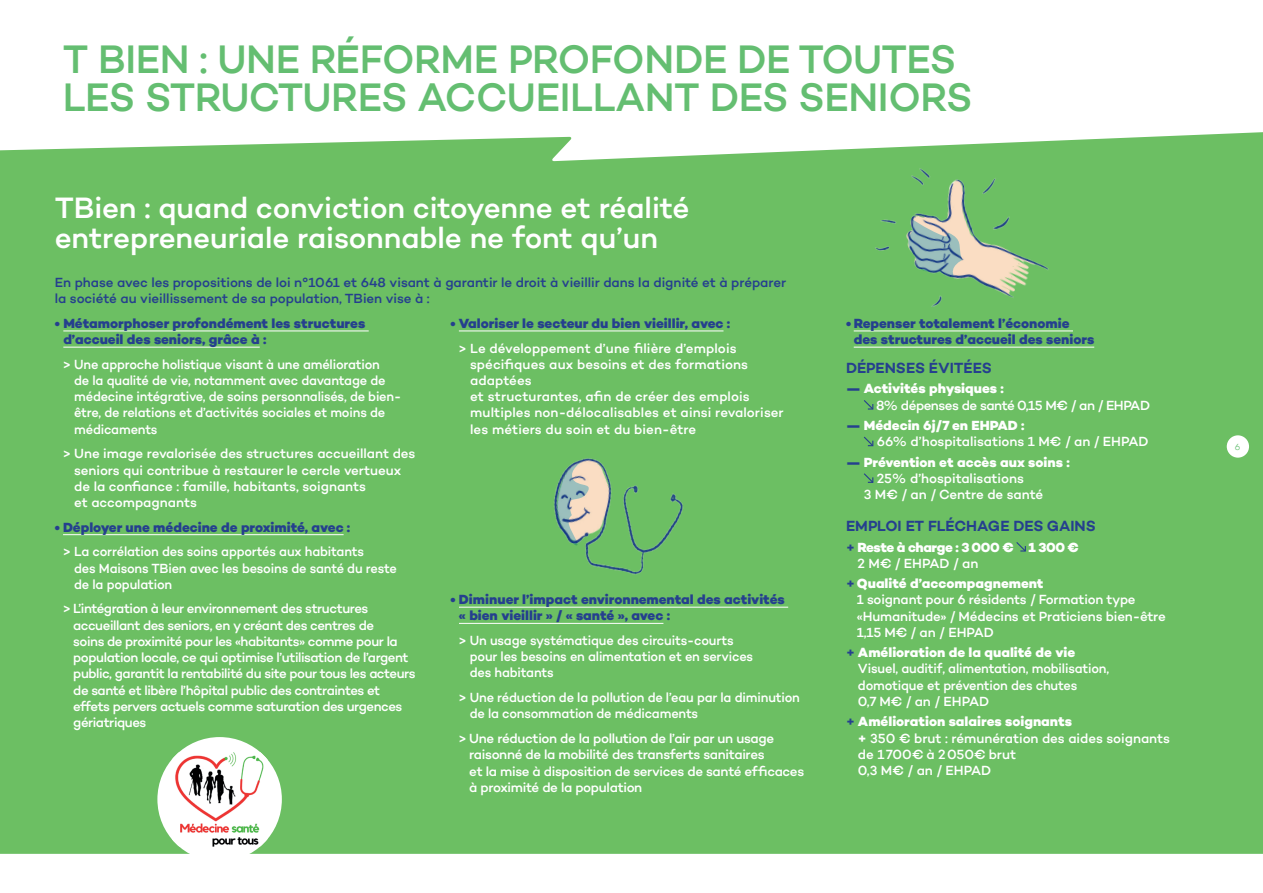
<style>
.page{position:relative;width:1263px;height:893px;background:#fff}
.page>*{position:absolute;margin:0;border:0;box-sizing:border-box;transform-origin:0 0}
.t1{font:500 40.5px/37.5px "Campton";letter-spacing:-.01em;color:#64be71}
.t2{font:500 30px/30px "Campton";letter-spacing:-.005em;color:#fff}
.t3{font:600 15px "Campton";color:#253f8e}
.t4{font:500 13.5px/16.2px "Campton";letter-spacing:-.015em;color:#fff}
.t5{font:500 13.5px/16.2px "Campton";letter-spacing:-.035em;color:#fff}
.t6{font:800 13.5px/16.2px "Campton";color:#253f8e}
.t7{font:500 13.5px/16.2px "Campton";letter-spacing:.005em;color:#fff}
.t8{font:500 13.5px/16.2px "Campton";letter-spacing:-.005em;color:#253f8e}
.t9{font:500 13.5px/16.2px "Campton";letter-spacing:-.015em;color:#fff;scale:.96 1}
.t10{font:800 13.5px/16.2px "Campton";letter-spacing:-.03em;color:#fff}
.t11{font:800 13.5px "Campton";letter-spacing:-.01em;color:#fff}
.t12{font:300 9px "Campton";color:#64be71}
.s1{font-weight:800;color:#253f8e}
.s2{font-weight:800}
.s3{color:#253f8e}
.s4{font-weight:500}
</style>
<div class="page">
<div style="left:0;top:132px;width:1263px;height:722px;background:#6cbf63"></div>
<div style="left:1226px;top:435px;width:24px;height:23px;background:#fff;border-radius:50%"></div>
<div style="left:1225px;top:434px;width:25px;height:25px;border:2px solid #6cbf63;border-radius:50%"></div>
<hr style="left:63px;top:331px;width:306px;height:1px;background:#fff">
<hr style="left:63px;top:347px;width:197px;height:1px;background:#fff">
<hr style="left:63px;top:534px;width:281px;height:1px;background:#fff">
<hr style="left:459px;top:331px;width:264px;height:1px;background:#fff">
<hr style="left:459px;top:607px;width:329px;height:1px;background:#fff">
<hr style="left:459px;top:623px;width:204px;height:1px;background:#fff">
<div style="left:828px;top:289px;width:354px;height:516px;background:#6cbf63"></div>
<img style="left:871px;top:164px;width:184px;height:151px">
<svg style="left:907px;top:220px;width:56px;height:57px;background:#95b1a8"></svg>
<div style="left:157px;top:737px;width:125px;height:124px;background:#fff;border-radius:50%"></div>
<img style="left:172px;top:752px;width:96px;height:95px">
<img style="left:545px;top:453px;width:146px;height:129px">
<svg style="left:556px;top:462px;width:34px;height:83px;background:#a4b8a7"></svg>
<h1 class="t1" style="left:63px;top:40px;width:911px">T BIEN : UNE RÉFORME PROFONDE DE TOUTES<br>LES STRUCTURES ACCUEILLANT DES SENIORS</h1>
<h2 class="t2" style="left:55px;top:193px;width:636px">TBien : quand conviction citoyenne et réalité entrepreneuriale raisonnable ne font qu’un</h2>
<p class="t8" style="left:55px;top:274px;width:733px">En phase avec les propositions de loi n°1061 et 648 visant à garantir le droit à vieillir dans la dignité et à préparer la société au vieillissement de sa population, TBien vise à :</p>
<p class="t6" style="left:63px;top:315px;width:303px;text-indent:-9px">• Métamorphoser profondément les structures d’accueil des seniors, grâce à :</p>
<p class="t4" style="left:74px;top:356px;width:328px;text-indent:-11px">&gt; Une approche holistique visant à une amélioration<br>de la qualité de vie, notamment avec davantage de médecine intégrative, de soins personnalisés, de bien&shy;être, de relations et d’activités sociales et moins de médicaments</p>
<p class="t4" style="left:74px;top:445px;width:343px;text-indent:-11px">&gt; Une image revalorisée des structures accueillant des seniors qui contribue à restaurer le cercle vertueux de la confiance : famille, habitants, soignants<br>et accompagnants</p>
<p class="t6" style="left:55px;top:519px;width:297px">• Déployer une médecine de proximité, avec :</p>
<p class="t4" style="left:74px;top:543px;width:324px;text-indent:-11px">&gt; La corrélation des soins apportés aux habitants<br>des Maisons TBien avec les besoins de santé du reste de la population</p>
<p class="t5" style="left:73px;top:600px;width:344px;text-indent:-10px">&gt; L’intégration à leur environnement des structures accueillant des seniors, en y créant des centres de<br>soins de proximité pour les «habitants» comme pour la population locale, ce qui optimise l’utilisation de l’argent public, garantit la rentabilité du site pour tous les acteurs de santé et libère l’hôpital public des contraintes et effets pervers actuels comme saturation des urgences gériatriques</p>
<p class="t6" style="left:450px;top:315px;width:281px">• Valoriser le secteur du bien vieillir, avec :</p>
<p class="t7" style="left:470px;top:340px;width:315px;text-indent:-11px">&gt; Le développement d’une filière d’emplois spécifiques aux besoins et des formations adaptées<br>et structurantes, afin de créer des emplois multiples non-délocalisables et ainsi revaloriser les métiers du soin et du bien-être</p>
<p class="t6" style="left:459px;top:591px;width:327px;text-indent:-9px">• Diminuer l’impact environnemental des activités « bien vieillir » / « santé », avec :</p>
<p class="t4" style="left:470px;top:632px;width:285px;text-indent:-11px">&gt; Un usage systématique des circuits-courts pour les besoins en alimentation et en services des habitants</p>
<p class="t4" style="left:470px;top:689px;width:332px;text-indent:-11px">&gt; Une réduction de la pollution de l’eau par la diminution de la consommation de médicaments</p>
<p class="t4" style="left:469px;top:730px;width:336px;text-indent:-10px">&gt; Une réduction de la pollution de l’air par un usage raisonné de la mobilité des transferts sanitaires<br>et la mise à disposition de services de santé efficaces à proximité de la population</p>
<p class="t6" style="left:854px;top:315px;width:242px;text-indent:-8px">• Repenser totalement l’économie des structures d’accueil des seniors</p>
<p class="t3" style="left:846px;top:358px;width:147px">DÉPENSES ÉVITÉES</p>
<p class="t5" style="left:876px;top:380px;width:275px;text-indent:-30px"><span class="s1">—</span> <span class="s2">Activités physiques :<br></span>8% dépenses de santé 0,15 M€ / an / EHPAD</p>
<p class="t4" style="left:877px;top:417px;width:273px;text-indent:-31px"><span class="s1">—</span> <span class="s2">Médecin 6j/7 en EHPAD :<br></span>66% d’hospitalisations 1 M€ / an / EHPAD</p>
<p class="t11" style="left:846px;top:453px;width:225px"><span class="s3">—</span> Prévention et accès aux soins :</p>
<p class="t4" style="left:877px;top:470px;width:149px">25% d’hospitalisations</p>
<p class="t4" style="left:864px;top:486px;width:181px">3 M€ / an / Centre de santé</p>
<p class="t3" style="left:846px;top:516px;width:251px">EMPLOI ET FLÉCHAGE DES GAINS</p>
<p class="t10" style="left:857px;top:539px;width:223px;text-indent:-11px"><span class="s3">+</span> Reste à charge : 3 000 € 1 300 €<br><span class="s4">2 M€ / EHPAD / an</span></p>
<p class="t4" style="left:857px;top:575px;width:310px;text-indent:-11px"><span class="s1">+</span> <span class="s2">Qualité d’accompagnement<br></span>1 soignant pour 6 résidents / Formation type «Humanitude» / Médecins et Praticiens bien-être 1,15 M€ / an / EHPAD</p>
<p class="t9" style="left:858px;top:644px;width:263px;text-indent:-12px"><span class="s1">+</span> <span class="s2">Amélioration de la qualité de vie </span>Visuel, auditif, alimentation, mobilisation, domotique et prévention des chutes<br>0,7 M€ / an / EHPAD</p>
<p class="t4" style="left:858px;top:713px;width:314px;text-indent:-12px"><span class="s1">+</span> <span class="s2">Amélioration salaires soignants<br>+</span> 350 € brut : rémunération des aides soignants de 1700€ à 2050€ brut<br>0,3 M€ / an / EHPAD</p>
<p class="t12" style="left:1235px;top:441px;width:7px">6</p>
</div>
